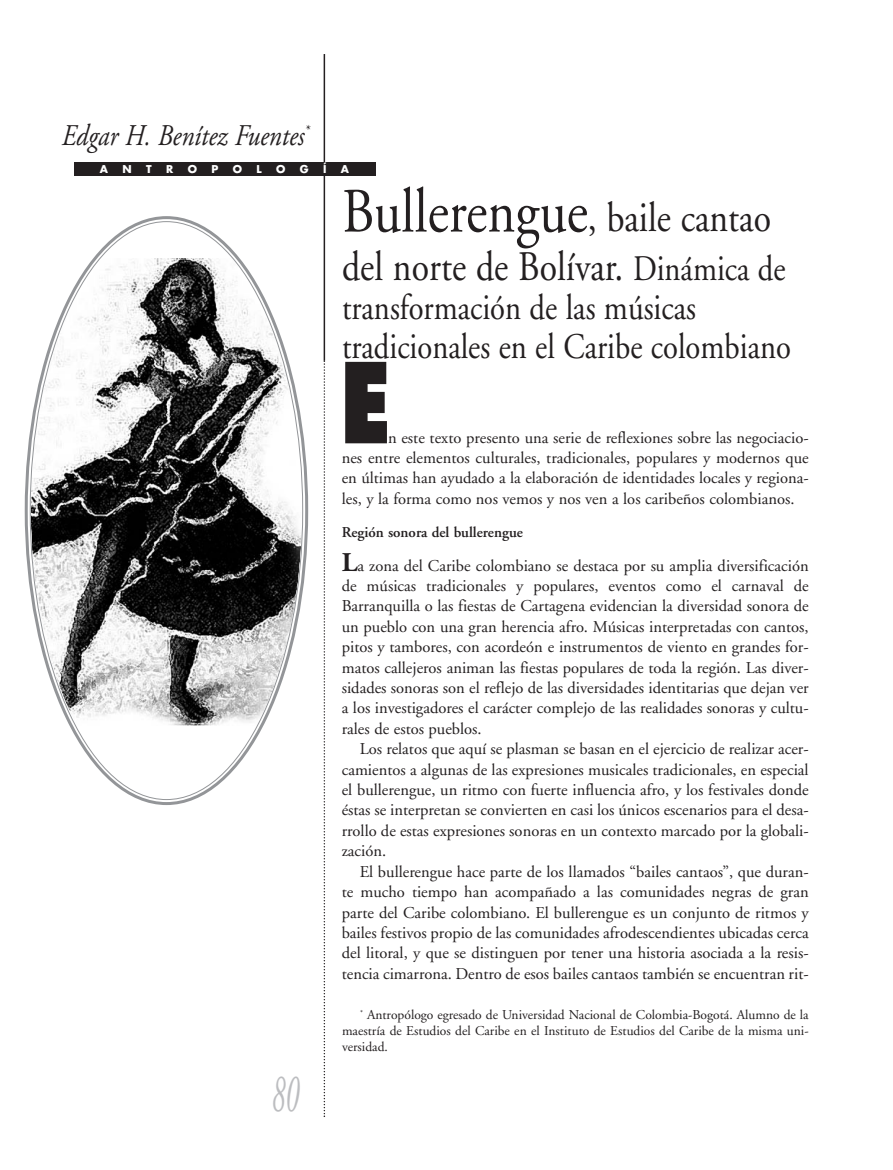
<style>
.page{position:relative;width:893px;height:1170px;background:#fff}
.page>*{position:absolute;margin:0;border:0;box-sizing:border-box;transform-origin:0 0}
.t1{font:800 108px "Futura";color:#231f20;scale:.75 1}
.t2{font:italic 54px "Adobe Garamond";color:#bcbdc0;scale:.5 1}
.t3{font:42px/48px "Adobe Garamond";color:#231f20;scale:.85 1}
.t4{font:36px/39px "Adobe Garamond";color:#231f20;scale:.85 1}
.t5{font:italic 30px "Adobe Garamond";color:#231f20;scale:.85 1}
.t6{font:16.5px/20.4px "Adobe Garamond";color:#231f20;text-align:justify}
.t7{font:600 15px "Adobe Garamond";color:#231f20}
.t8{font:13.5px/15.9px "Adobe Garamond";color:#231f20;text-align:justify}
.t9{font:700 10.5px "Futura";color:#fff}
.s1{font-size:63px}
.s2{font-size:36px}
.s3{font-weight:700;font-size:27px}
</style>
<div class="page">
<hr style="left:324px;top:54px;width:1px;height:306px;background:#231f20">
<svg style="left:324px;top:360px;width:1px;height:756px"></svg>
<div style="left:74px;top:162px;width:301px;height:14px;background:#231f20"></div>
<svg style="left:24px;top:216px;width:285px;height:589px"></svg>
<svg style="left:29px;top:221px;width:275px;height:579px"></svg>
<h3 class="t5" style="left:62px;top:123px;width:293px">Edgar H. Benítez Fuentes<sup>*</sup></h3>
<p class="t9" style="left:100px;top:164px;width:10px">A</p>
<p class="t9" style="left:123px;top:164px;width:11px">N</p>
<p class="t9" style="left:146px;top:164px;width:7px">T</p>
<p class="t9" style="left:166px;top:164px;width:9px">R</p>
<p class="t9" style="left:188px;top:164px;width:11px">O</p>
<p class="t9" style="left:211px;top:164px;width:8px">P</p>
<p class="t9" style="left:233px;top:164px;width:11px">O</p>
<p class="t9" style="left:257px;top:164px;width:7px">L</p>
<p class="t9" style="left:276px;top:164px;width:11px">O</p>
<p class="t9" style="left:300px;top:164px;width:10px">G</p>
<p class="t9" style="left:323px;top:164px;width:5px">Í</p>
<p class="t9" style="left:341px;top:164px;width:10px">A</p>
<h3 class="t3" style="left:342px;top:198px;width:523px"><span class="s1">Bullerengue</span>, baile cantao del norte de Bolívar. <span class="s2">Dinámica de</span></h3>
<h3 class="t4" style="left:342px;top:291px;width:530px">transformación de las músicas tradicionales en el Caribe colombiano</h3>
<h1 class="t1" style="left:340px;top:355px;width:69px">E</h1>
<p class="t6" style="left:342px;top:428px;width:468px;text-indent:46px">n este texto presento una serie de reflexiones sobre las negociacio&shy;nes entre elementos culturales, tradicionales, populares y modernos que en últimas han ayudado a la elaboración de identidades locales y regiona&shy;les, y la forma como nos vemos y nos ven a los caribeños colombianos.</p>
<p class="t7" style="left:342px;top:526px;width:183px">Región sonora del bullerengue</p>
<p class="t6" style="left:342px;top:556px;width:468px"><span class="s3">L</span>a zona del Caribe colombiano se destaca por su amplia diversificación de músicas tradicionales y populares, eventos como el carnaval de Barranquilla o las fiestas de Cartagena evidencian la diversidad sonora de un pueblo con una gran herencia afro. Músicas interpretadas con cantos, pitos y tambores, con acordeón e instrumentos de viento en grandes for&shy;matos callejeros animan las fiestas populares de toda la región. Las diver&shy;sidades sonoras son el reflejo de las diversidades identitarias que dejan ver a los investigadores el carácter complejo de las realidades sonoras y cultu&shy;rales de estos pueblos.</p>
<p class="t6" style="left:342px;top:740px;width:468px;text-indent:18px">Los relatos que aquí se plasman se basan en el ejercicio de realizar acer&shy;camientos a algunas de las expresiones musicales tradicionales, en especial el bullerengue, un ritmo con fuerte influencia afro, y los festivales donde éstas se interpretan se convierten en casi los únicos escenarios para el desa&shy;rrollo de estas expresiones sonoras en un contexto marcado por la globali&shy;zación.</p>
<p class="t6" style="left:342px;top:862px;width:468px;text-indent:18px">El bullerengue hace parte de los llamados “bailes cantaos”, que duran&shy;te mucho tiempo han acompañado a las comunidades negras de gran parte del Caribe colombiano. El bullerengue es un conjunto de ritmos y bailes festivos propio de las comunidades afrodescendientes ubicadas cerca del litoral, y que se distinguen por tener una historia asociada a la resis&shy;tencia cimarrona. Dentro de esos bailes cantaos también se encuentran rit-</p>
<h2 class="t2" style="left:272px;top:1071px;width:55px">80</h2>
<p class="t8" style="left:342px;top:1008px;width:468px;text-indent:18px"><sup>*</sup> Antropólogo egresado de Universidad Nacional de Colombia-Bogotá. Alumno de la maestría de Estudios del Caribe en el Instituto de Estudios del Caribe de la misma uni&shy;versidad.</p>
</div>
